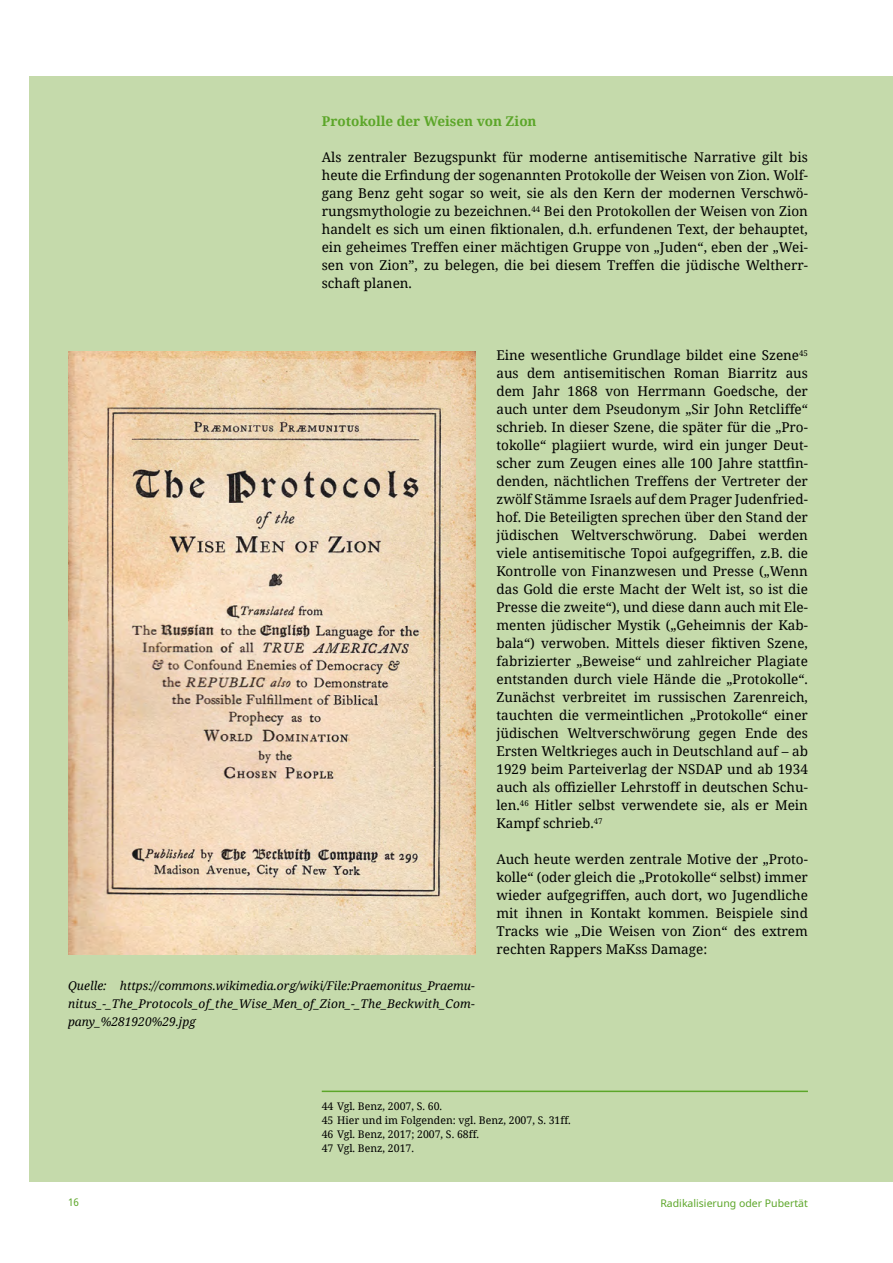
<style>
.page{position:relative;width:893px;height:1263px;background:#fff}
.page>*{position:absolute;margin:0;border:0;box-sizing:border-box;transform-origin:0 0}
.t1{font:13.5px/18px "Noto Serif";color:#000;text-align:justify}
.t2{font:700 13.5px "Noto Serif";color:#5ca629}
.t3{font:italic 12px/18px "Noto Serif";letter-spacing:.01em;color:#000;text-align:justify}
.t4{font:10.5px/14.1px "Noto Serif";color:#000}
.t5{font:10.5px "Noto Sans";color:#5ca629}
.t6{font:semi-condensed 10.5px "Noto Sans";color:#5ca629}
</style>
<div class="page">
<div style="left:30px;top:77px;width:863px;height:1105px;background:#c5daab"></div>
<hr style="left:322px;top:1090px;width:486px;height:2px;background:#5ca629">
<img style="left:68px;top:352px;width:407px;height:602px">
<p class="t2" style="left:322px;top:112px;width:216px">Protokolle der Weisen von Zion</p>
<p class="t1" style="left:322px;top:148px;width:488px">Als zentraler Bezugspunkt für moderne antisemitische Narrative gilt bis heute die Erfindung der sogenannten Protokolle der Weisen von Zion. Wolf&shy;gang Benz geht sogar so weit, sie als den Kern der modernen Verschwö&shy;rungsmythologie zu bezeichnen.<sup>44</sup> Bei den Protokollen der Weisen von Zion handelt es sich um einen fiktionalen, d.h. erfundenen Text, der behauptet, ein geheimes Treffen einer mächtigen Gruppe von „Juden“, eben der „Wei&shy;sen von Zion”, zu belegen, die bei diesem Treffen die jüdische Weltherr&shy;schaft planen.</p>
<p class="t3" style="left:68px;top:976px;width:408px">Quelle: https://commons.wikimedia.org/wiki/File:Praemonitus_Praemu&shy;nitus_-_The_Protocols_of_the_Wise_Men_of_Zion_-_The_Beckwith_Com&shy;pany_%281920%29.jpg</p>
<p class="t1" style="left:496px;top:346px;width:313px">Eine wesentliche Grundlage bildet eine Szene<sup>45 </sup>aus dem antisemitischen Roman Biarritz aus dem Jahr 1868 von Herrmann Goedsche, der auch unter dem Pseudonym „Sir John Retcliffe“ schrieb. In dieser Szene, die später für die „Pro&shy;tokolle“ plagiiert wurde, wird ein junger Deut&shy;scher zum Zeugen eines alle 100 Jahre stattfin&shy;denden, nächtlichen Treffens der Vertreter der zwölf Stämme Israels auf dem Prager Judenfried&shy;hof. Die Beteiligten sprechen über den Stand der jüdischen Weltverschwörung. Dabei werden viele antisemitische Topoi aufgegriffen, z.B. die Kontrolle von Finanzwesen und Presse („Wenn das Gold die erste Macht der Welt ist, so ist die Presse die zweite“), und diese dann auch mit Ele&shy;menten jüdischer Mystik („Geheimnis der Kab&shy;bala“) verwoben. Mittels dieser fiktiven Szene, fabrizierter „Beweise“ und zahlreicher Plagiate entstanden durch viele Hände die „Protokolle“.<br>Zunächst verbreitet im russischen Zarenreich, tauchten die vermeintlichen „Protokolle“ einer jüdischen Weltverschwörung gegen Ende des Ersten Weltkrieges auch in Deutschland auf – ab 1929 beim Parteiverlag der NSDAP und ab 1934 auch als offizieller Lehrstoff in deutschen Schu&shy;len.<sup>46</sup> Hitler selbst verwendete sie, als er Mein Kampf schrieb.<sup>47</sup></p>
<p class="t1" style="left:496px;top:850px;width:313px">Auch heute werden zentrale Motive der „Proto&shy;kolle“ (oder gleich die „Protokolle“ selbst) immer wieder aufgegriffen, auch dort, wo Jugendliche mit ihnen in Kontakt kommen. Beispiele sind Tracks wie „Die Weisen von Zion“ des extrem rechten Rappers MaKss Damage:</p>
<p class="t4" style="left:322px;top:1098px;width:251px">44 Vgl. Benz, 2007, S. 60.<br>45 Hier und im Folgenden: vgl. Benz, 2007, S. 31ff.<br>46 Vgl. Benz, 2017; 2007, S. 68ff.<br>47 Vgl. Benz, 2017.</p>
<p class="t6" style="left:68px;top:1195px;width:12px">16</p>
<p class="t5" style="left:660px;top:1195px;width:149px">Radikalisierung oder Pubertät</p>
</div>
